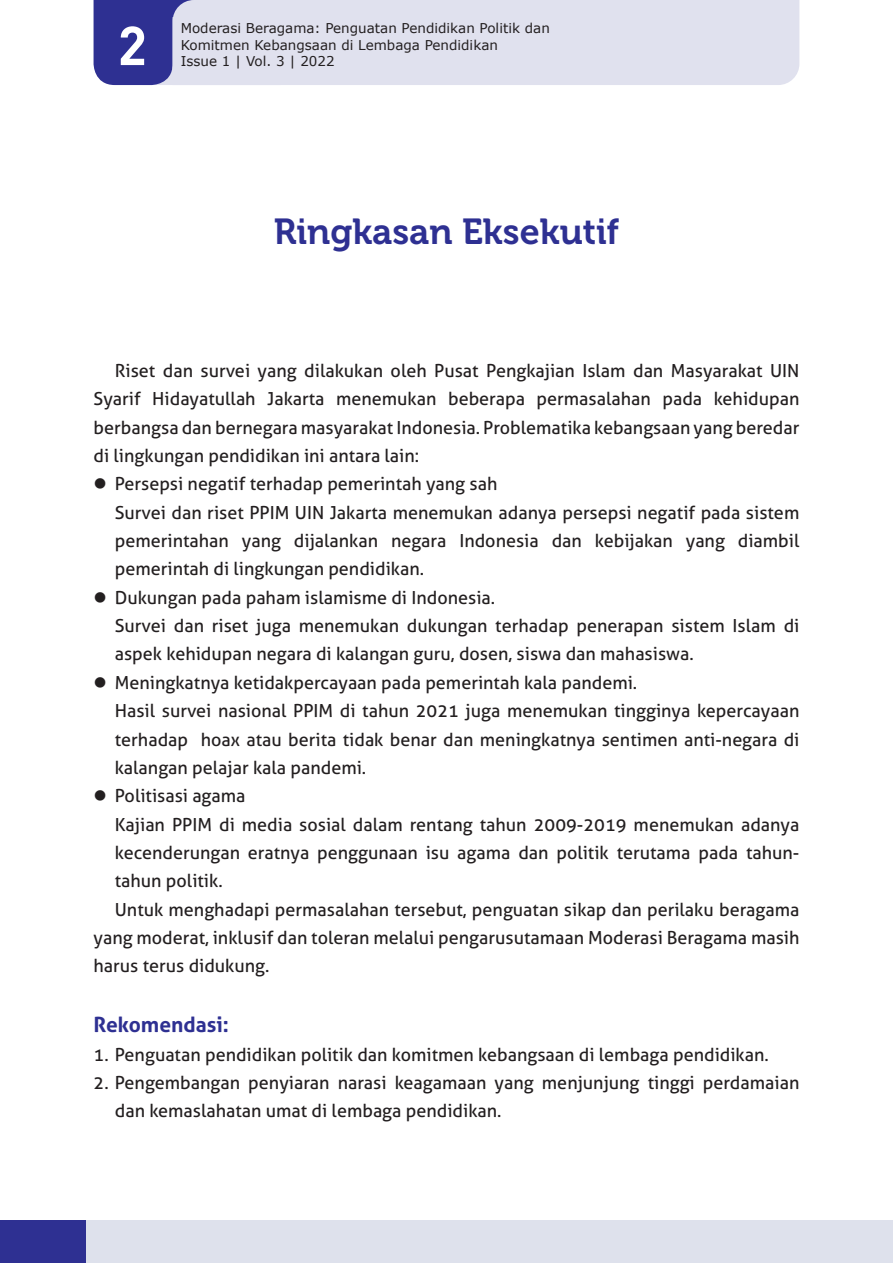
<style>
.page{position:relative;width:893px;height:1263px;background:#fff}
.page>*{position:absolute;margin:0;border:0;box-sizing:border-box;transform-origin:0 0}
.t1{font:700 54px "DINOT";color:#fff}
.JUDUL{font:36px "Museo 700";color:#2e3092}
.SUB_JUDUL{font:700 21px "Aller";color:#2e3092}
.INDENT{font:18px/28.3px "Aller";color:#231f20;text-align:justify}
.ISI{font:18px/28.3px "Aller";color:#231f20;text-align:justify}
.t2{font:13.5px/16.2px "Verdana";color:#231f20}
</style>
<div class="page">
<div style="left:94px;top:0;width:79px;height:85px;background:#2e3092"></div>
<div style="left:143px;top:0;width:137px;height:17px;background:#2e3092"></div>
<div style="left:173px;top:0;width:626px;height:85px;background:#e0e1ee"></div>
<div style="left:0;top:1220px;width:893px;height:43px;background:#dee1ec"></div>
<div style="left:0;top:1220px;width:85px;height:43px;background:#2e3092"></div>
<h1 class="t1" style="left:118px;top:9px;width:31px">2</h1>
<p class="t2" style="left:181px;top:20px;width:371px">Moderasi Beragama: Penguatan Pendidikan Politik dan<br>Komitmen Kebangsaan di Lembaga Pendidikan<br>Issue 1 | Vol. 3 | 2022</p>
<p class="JUDUL" style="left:274px;top:211px;width:347px">Ringkasan Eksekutif</p>
<p class="ISI" style="left:94px;top:356px;width:707px;text-indent:21px">Riset dan survei yang dilakukan oleh Pusat Pengkajian Islam dan Masyarakat UIN Syarif Hidayatullah Jakarta menemukan beberapa permasalahan pada kehidupan berbangsa dan bernegara masyarakat Indonesia. Problematika kebangsaan yang beredar di lingkungan pendidikan ini antara lain:</p>
<p class="INDENT" style="left:94px;top:470px;width:405px">● Persepsi negatif terhadap pemerintah yang sah</p>
<p class="INDENT" style="left:115px;top:498px;width:686px">Survei dan riset PPIM UIN Jakarta menemukan adanya persepsi negatif pada sistem pemerintahan yang dijalankan negara Indonesia dan kebijakan yang diambil pemerintah di lingkungan pendidikan.</p>
<p class="INDENT" style="left:94px;top:583px;width:403px">● Dukungan pada paham islamisme di Indonesia.</p>
<p class="INDENT" style="left:115px;top:611px;width:686px">Survei dan riset juga menemukan dukungan terhadap penerapan sistem Islam di aspek kehidupan negara di kalangan guru, dosen, siswa dan mahasiswa.</p>
<p class="INDENT" style="left:94px;top:668px;width:545px">● Meningkatnya ketidakpercayaan pada pemerintah kala pandemi.</p>
<p class="INDENT" style="left:115px;top:697px;width:686px">Hasil survei nasional PPIM di tahun 2021 juga menemukan tingginya kepercayaan terhadap hoax atau berita tidak benar dan meningkatnya sentimen anti-negara di kalangan pelajar kala pandemi.</p>
<p class="INDENT" style="left:94px;top:782px;width:154px">● Politisasi agama</p>
<p class="INDENT" style="left:115px;top:810px;width:686px">Kajian PPIM di media sosial dalam rentang tahun 2009-2019 menemukan adanya kecenderungan eratnya penggunaan isu agama dan politik terutama pada tahun&shy;tahun politik.</p>
<p class="ISI" style="left:94px;top:895px;width:707px;text-indent:21px">Untuk menghadapi permasalahan tersebut, penguatan sikap dan perilaku beragama yang moderat, inklusif dan toleran melalui pengarusutamaan Moderasi Beragama masih harus terus didukung.</p>
<p class="SUB_JUDUL" style="left:94px;top:1012px;width:137px">Rekomendasi:</p>
<p class="INDENT" style="left:94px;top:1040px;width:677px">1. Penguatan pendidikan politik dan komitmen kebangsaan di lembaga pendidikan.</p>
<p class="INDENT" style="left:115px;top:1068px;width:686px;text-indent:-21px">2. Pengembangan penyiaran narasi keagamaan yang menjunjung tinggi perdamaian dan kemaslahatan umat di lembaga pendidikan.</p>
</div>
